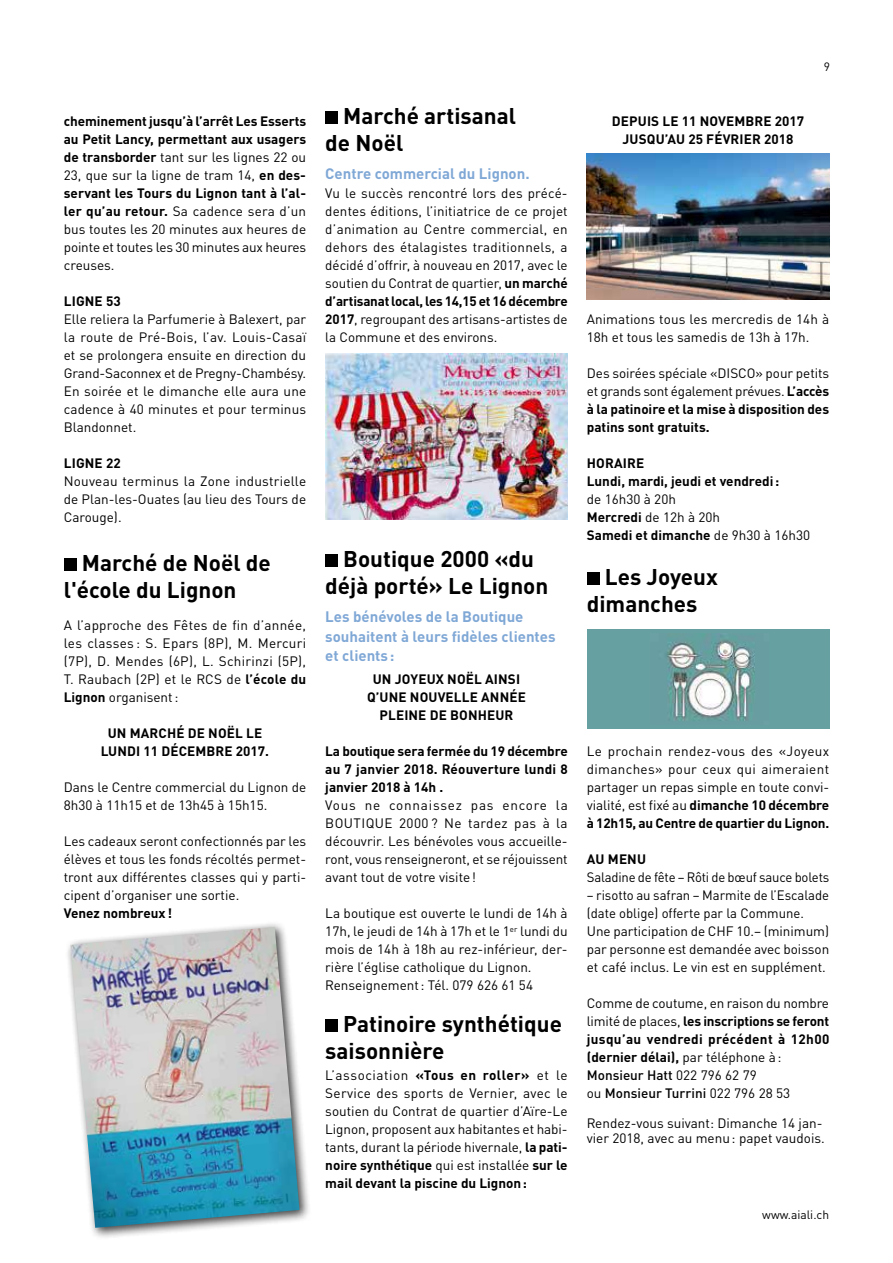
<style>
.page{position:relative;width:893px;height:1263px;background:#fff}
.page>*{position:absolute;margin:0;border:0;box-sizing:border-box;transform-origin:0 0}
.t1{font:700 22.5px/27px "DIN Pro";color:#000}
.t2{font:700 15px/19.5px "DINOT";color:#80a8d6}
.t3{font:13.5px/18px "DINOT";color:#000;text-align:justify}
.t4{font:700 13.5px/18px "DINOT";letter-spacing:.01em;color:#000;text-align:center}
.t5{font:12px "DINOT";color:#000}
.s1{font-weight:700}
.s2{font-weight:500}
</style>
<div class="page">
<div style="left:587px;top:572px;width:13px;height:13px;background:#000"></div>
<div style="left:587px;top:629px;width:242px;height:100px;background:#67a0a0"></div>
<img style="left:666px;top:634px;width:89px;height:87px">
<div style="left:64px;top:558px;width:13px;height:13px;background:#000"></div>
<div style="left:325px;top:111px;width:13px;height:12px;background:#000"></div>
<div style="left:325px;top:554px;width:13px;height:13px;background:#000"></div>
<div style="left:325px;top:1019px;width:13px;height:13px;background:#000"></div>
<div style="left:65px;top:921px;width:246px;height:319px;background:#000;opacity:.75"></div>
<img style="left:70px;top:927px;width:229px;height:301px">
<img style="left:325px;top:353px;width:243px;height:166px">
<img style="left:587px;top:153px;width:242px;height:147px">
<p class="t3" style="left:64px;top:112px;width:244px"><span class="s1">cheminement jusqu’à l’arrêt Les Esserts au Petit Lancy, permettant aux usagers de transborder</span> tant sur les lignes 22 ou 23, que sur la ligne de tram 14, <span class="s1">en des&shy;servant les Tours du Lignon tant à l’al&shy;ler qu’au retour.</span> Sa cadence sera d’un bus toutes les 20 minutes aux heures de pointe et toutes les 30 minutes aux heures creuses.</p>
<p class="t4" style="left:64px;top:292px;width:58px">LIGNE 53</p>
<p class="t3" style="left:64px;top:310px;width:244px">Elle reliera la Parfumerie à Balexert, par la route de Pré-Bois, l’av. Louis-Casaï et se prolongera ensuite en direction du Grand-Saconnex et de Pregny-Chambésy.<br>En soirée et le dimanche elle aura une cadence à 40 minutes et pour terminus Blandonnet.</p>
<p class="t4" style="left:64px;top:454px;width:58px">LIGNE 22</p>
<p class="t3" style="left:64px;top:472px;width:244px">Nouveau terminus la Zone industrielle de Plan-les-Ouates (au lieu des Tours de Carouge).</p>
<h1 class="t1" style="left:64px;top:549px;width:209px;text-indent:18px">Marché de Noël de l'école du Lignon</h1>
<p class="t3" style="left:64px;top:616px;width:244px">A l’approche des Fêtes de fin d’année, les classes : S. Epars (8P), M. Mercuri (7P), D. Mendes (6P), L. Schirinzi (5P), T. Raubach (2P) et le RCS de <span class="s1">l’école du Lignon</span> organisent:</p>
<p class="t4" style="left:101px;top:724px;width:170px">UN MARCHÉ DE NOËL LE<br>LUNDI 11 DÉCEMBRE 2017.</p>
<p class="t3" style="left:64px;top:778px;width:244px">Dans le Centre commercial du Lignon de<br>8h30 à 11h15 et de 13h45 à 15h15.</p>
<p class="t3" style="left:64px;top:832px;width:244px">Les cadeaux seront confectionnés par les élèves et tous les fonds récoltés permet&shy;tront aux différentes classes qui y parti&shy;cipent d’organiser une sortie.</p>
<p class="t4" style="left:64px;top:904px;width:110px">Venez nombreux!</p>
<h1 class="t1" style="left:325px;top:101px;width:192px;text-indent:18px">Marché artisanal de Noël</h1>
<p class="t2" style="left:325px;top:163px;width:206px">Centre commercial du Lignon.</p>
<p class="t3" style="left:325px;top:184px;width:244px">Vu le succès rencontré lors des précé&shy;dentes éditions, l’initiatrice de ce projet d’animation au Centre commercial, en dehors des étalagistes traditionnels, a décidé d’offrir, à nouveau en 2017, avec le soutien du Contrat de quartier, <span class="s1">un marché d’artisanat local, les 14,15 et 16 décembre 2017</span>, regroupant des artisans-artistes de la Commune et des environs.</p>
<h1 class="t1" style="left:325px;top:544px;width:225px;text-align:center">Boutique 2000 «du déjà porté» Le Lignon</h1>
<p class="t2" style="left:325px;top:606px;width:232px">Les bénévoles de la Boutique souhaitent à leurs fidèles clientes et clients:</p>
<p class="t4" style="left:367px;top:670px;width:160px">UN JOYEUX NOËL AINSI<br>Q’UNE NOUVELLE ANNÉE<br>PLEINE DE BONHEUR</p>
<p class="t4" style="left:325px;top:742px;width:244px;text-align:justify">La boutique sera fermée du 19 décembre au 7 janvier 2018. Réouverture lundi 8 janvier 2018 à 14h .</p>
<p class="t3" style="left:325px;top:796px;width:244px">Vous ne connaissez pas encore la BOUTIQUE 2000 ? Ne tardez pas à la découvrir. Les bénévoles vous accueille&shy;ront, vous renseigneront, et se réjouissent avant tout de votre visite!</p>
<p class="t3" style="left:325px;top:904px;width:244px;text-align:left">La boutique est ouverte le lundi de 14h à 17h, le jeudi de 14h à 17h et le 1<sup>er</sup> lundi du mois de 14h à 18h au rez-inférieur, der&shy;rière l’église catholique du Lignon.<br>Renseignement: Tél. 079 626 61 54</p>
<h1 class="t1" style="left:325px;top:1009px;width:238px;text-indent:18px">Patinoire synthétique saisonnière</h1>
<p class="t3" style="left:325px;top:1066px;width:244px">L’association <span class="s1">«Tous en roller»</span> et le Service des sports de Vernier, avec le soutien du Contrat de quartier d’Aïre-Le Lignon, proposent aux habitantes et habi&shy;tants, durant la période hivernale, <span class="s1">la pati&shy;noire synthétique</span> qui est installée <span class="s1">sur le mail devant la piscine du Lignon:</span></p>
<p class="t4" style="left:612px;top:112px;width:194px">DEPUIS LE 11 NOVEMBRE 2017<br>JUSQU’AU 25 FÉVRIER 2018</p>
<p class="t5" style="left:824px;top:60px;width:8px">9</p>
<p class="t3" style="left:587px;top:310px;width:244px">Animations tous les mercredis de 14h à<br>18h et tous les samedis de 13h à 17h.</p>
<p class="t3" style="left:587px;top:364px;width:244px">Des soirées spéciale «DISCO» pour petits et grands sont également prévues. <span class="s1">L’accès à la patinoire et la mise à disposition des patins sont gratuits.</span></p>
<p class="t4" style="left:587px;top:454px;width:194px;text-align:left">HORAIRE<br>Lundi, mardi, jeudi et vendredi:</p>
<p class="t3" style="left:587px;top:490px;width:225px;text-align:left">de 16h30 à 20h<br><span class="s1">Mercredi</span> de 12h à 20h<br><span class="s1">Samedi et dimanche</span> de 9h30 à 16h30</p>
<h1 class="t1" style="left:587px;top:562px;width:133px;text-indent:18px">Les Joyeux dimanches</h1>
<p class="t3" style="left:587px;top:742px;width:244px">Le prochain rendez-vous des «Joyeux dimanches» pour ceux qui aimeraient partager un repas simple en toute convi&shy;vialité, est fixé au <span class="s1">dimanche 10 décembre à 12h15, au Centre de quartier du Lignon.</span></p>
<p class="t4" style="left:587px;top:850px;width:61px">AU MENU</p>
<p class="t3" style="left:587px;top:868px;width:244px">Saladine de fête – Rôti de bœuf sauce bolets</p>
<p class="t3" style="left:587px;top:886px;width:244px;text-align:left">– risotto au safran – Marmite de l’Escalade (date oblige) offerte par la Commune.<br>Une participation de CHF 10.– (minimum) par personne est demandée avec boisson et café inclus. Le vin est en supplément.</p>
<p class="t3" style="left:587px;top:994px;width:244px;text-align:left">Comme de coutume, en raison du nombre limité de places, <span class="s1">les inscriptions se feront jusqu’au vendredi précédent à 12h00 (dernier délai),</span> par téléphone à:<br><span class="s2">Monsieur Hatt</span> 022 796 62 79<br>ou <span class="s2">Monsieur Turrini</span> 022 796 28 53</p>
<p class="t3" style="left:587px;top:1115px;width:239px;line-height:15px">Rendez-vous suivant: Dimanche 14 jan&shy;vier 2018, avec au menu: papet vaudois.</p>
<p class="t5" style="left:762px;top:1207px;width:68px">www.aiali.ch</p>
</div>
